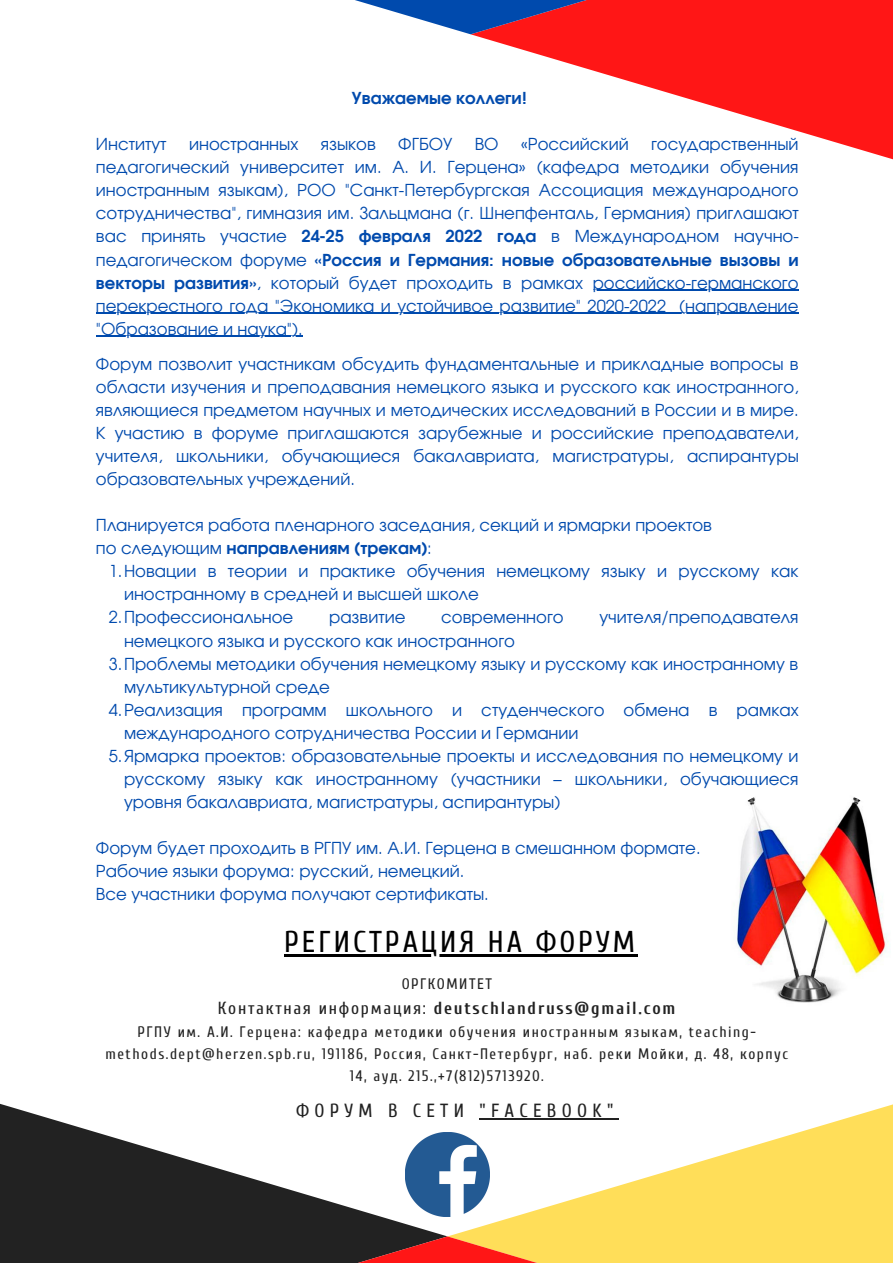
<style>
.page{position:relative;width:893px;height:1263px;background:#fff}
.page>*{position:absolute;margin:0;border:0;box-sizing:border-box;transform-origin:0 0}
.t1{font:30px "Cuprum";letter-spacing:.1em;color:#000}
.t2{font:18.98px "Cuprum";letter-spacing:.28em;color:#222}
.t3{font:700 17.4px "Cuprum";letter-spacing:.1em;color:#222}
.t4{font:16.5px/23.1px "Evolventa";color:#004aad;text-align:justify}
.t5{font:700 16.5px "Evolventa";color:#004aad}
.t6{font:15.15px/22px "Cuprum";letter-spacing:.1em;color:#222;text-align:center}
.s1{font-weight:700}
.s2{font-weight:400}
</style>
<div class="page">
<svg style="left:470px;top:0;width:423px;height:160px;fill:#ff1616"></svg>
<svg style="left:355px;top:0;width:339px;height:34px"></svg>
<svg style="left:447px;top:1104px;width:446px;height:159px;fill:#ffde59"></svg>
<svg style="left:0;top:1103px;width:447px;height:160px;fill:#222"></svg>
<svg style="left:232px;top:1236px;width:430px;height:27px;background:#a66a35"></svg>
<hr style="left:593px;top:290px;width:205px;height:1px;background:#004aad">
<hr style="left:96px;top:313px;width:570px;height:1px;background:#004aad">
<svg style="left:666px;top:313px;width:13px;height:1px"></svg>
<hr style="left:679px;top:313px;width:119px;height:1px;background:#004aad">
<hr style="left:96px;top:336px;width:207px;height:1px;background:#004aad">
<img style="left:737px;top:797px;width:152px;height:206px">
<img style="left:405px;top:1132px;width:84px;height:84px">
<hr style="left:479px;top:1118px;width:139px;height:2px;background:#222">
<hr style="left:284px;top:954px;width:354px;height:2px;background:#000">
<p class="t5" style="left:352px;top:91px;width:177px">Уважаемые коллеги!</p>
<p class="t4" style="left:96px;top:134px;width:72px">Институт</p>
<p class="t4" style="left:189px;top:134px;width:111px">иностранных</p>
<p class="t4" style="left:321px;top:134px;width:57px">языков</p>
<p class="t4" style="left:398px;top:134px;width:56px">ФГБОУ</p>
<p class="t4" style="left:475px;top:134px;width:25px">ВО</p>
<p class="t4" style="left:521px;top:134px;width:109px">«Российский</p>
<p class="t4" style="left:96px;top:134px;width:704px;text-indent:555px">государственный педагогический университет им. А. И. Герцена» (кафедра методики обучения иностранным языкам), РОО "Санкт-Петербургская Ассоциация международного сотрудничества", гимназия им. Зальцмана (г. Шнепфенталь, Германия) приглашают вас принять участие <span class="s1">24-25 февраля 2022 года</span> в Международном научно&shy;педагогическом форуме <span class="s1">«Россия и Германия: новые образовательные вызовы и векторы развития»</span>, который будет проходить в рамках российско-германского перекрестного года "Экономика и устойчивое развитие" 2020-2022 (направление "Образование и наука").</p>
<p class="t4" style="left:96px;top:353px;width:704px">Форум позволит участникам обсудить фундаментальные и прикладные вопросы в области изучения и преподавания немецкого языка и русского как иностранного, являющиеся предметом научных и методических исследований в России и в мире.<br>К участию в форуме приглашаются зарубежные и российские преподаватели, учителя, школьники, обучающиеся бакалавриата, магистратуры, аспирантуры образовательных учреждений.</p>
<p class="t4" style="left:96px;top:515px;width:617px">Планируется работа пленарного заседания, секций и ярмарки проектов</p>
<p class="t5" style="left:96px;top:541px;width:337px"><span class="s2">по следующим</span> направлениям (трекам)<span class="s2">:</span></p>
<p class="t4" style="left:124px;top:561px;width:676px;text-indent:-15px">1.Новации в теории и практике обучения немецкому языку и русскому как иностранному в средней и высшей школе</p>
<p class="t4" style="left:109px;top:607px;width:186px">2.Профессиональное</p>
<p class="t4" style="left:329px;top:607px;width:78px">развитие</p>
<p class="t4" style="left:441px;top:607px;width:124px">современного</p>
<p class="t4" style="left:599px;top:607px;width:200px">учителя/преподавателя</p>
<p class="t4" style="left:124px;top:630px;width:392px">немецкого языка и русского как иностранного</p>
<p class="t4" style="left:124px;top:653px;width:676px;text-indent:-15px">3.Проблемы методики обучения немецкому языку и русскому как иностранному в мультикультурной среде</p>
<p class="t4" style="left:124px;top:699px;width:676px;text-indent:-15px">4.Реализация программ школьного и студенческого обмена в рамках международного сотрудничества России и Германии</p>
<p class="t4" style="left:124px;top:745px;width:676px;text-indent:-15px">5.Ярмарка проектов: образовательные проекты и исследования по немецкому и русскому языку как иностранному (участники – школьники, обучающиеся уровня бакалавриата, магистратуры, аспирантуры)</p>
<p class="t4" style="left:96px;top:838px;width:606px">Форум будет проходить в РГПУ им. А.И. Герцена в смешанном формате.</p>
<p class="t4" style="left:96px;top:861px;width:370px">Рабочие языки форума: русский, немецкий.</p>
<p class="t4" style="left:96px;top:884px;width:394px">Все участники форума получают сертификаты.</p>
<p class="t1" style="left:284px;top:925px;width:352px">РЕГИСТРАЦИЯ НА ФОРУМ</p>
<p class="t6" style="left:402px;top:974px;width:92px">ОРГКОМИТЕТ</p>
<p class="t3" style="left:218px;top:998px;width:459px"><span class="s2">Контактная информация:</span> deutschlandruss@gmail.com</p>
<p class="t6" style="left:105px;top:1021px;width:684px">РГПУ им. А.И. Герцена: кафедра методики обучения иностранным языкам, teaching&shy;methods.dept@herzen.spb.ru, 191186, Россия, Санкт-Петербург, наб. реки Мойки, д. 48, корпус<br>14, ауд. 215.,+7(812)5713920.</p>
<p class="t2" style="left:296px;top:1100px;width:319px">ФОРУМ В СЕТИ "FACEBOOK"</p>
</div>
